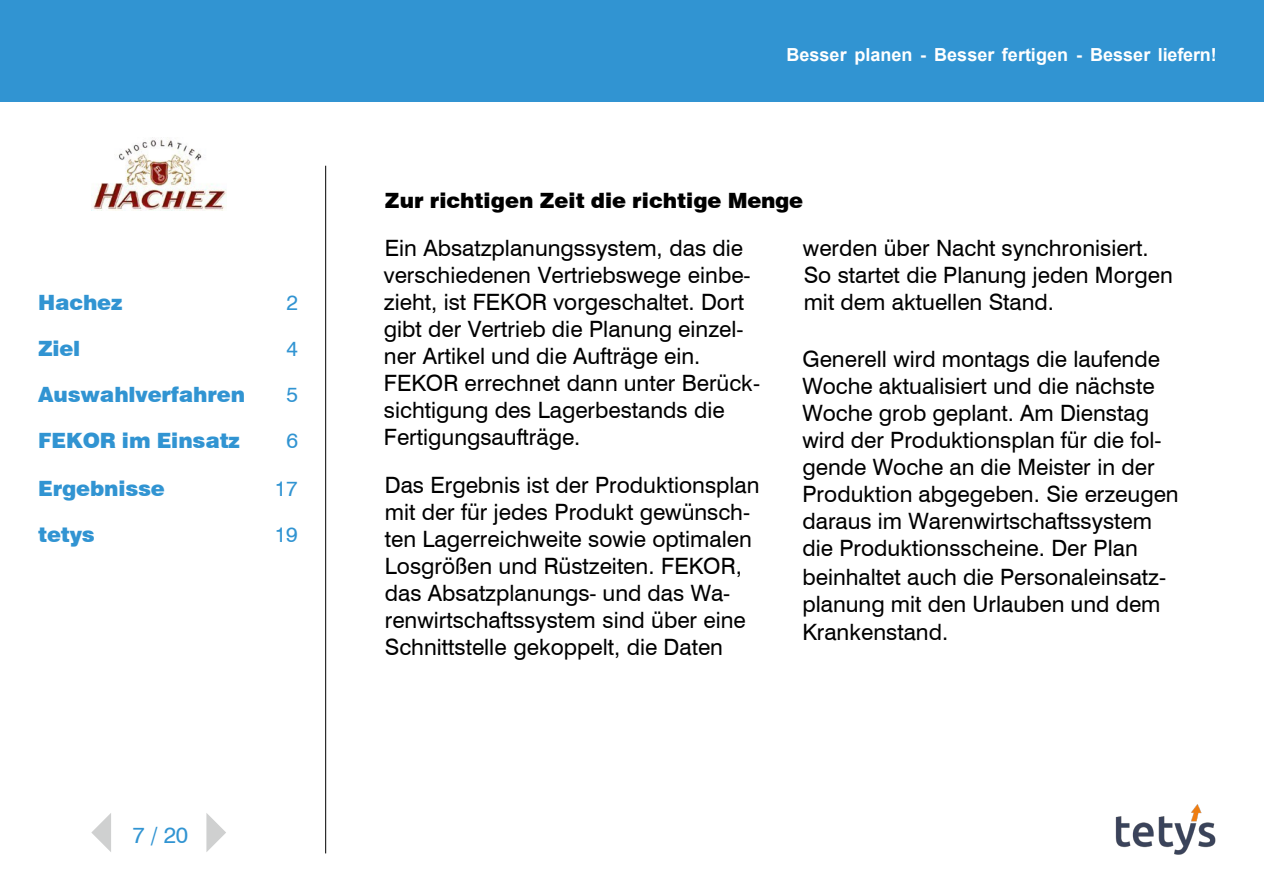
<style>
.page{position:relative;width:1264px;height:894px;background:#fff}
.page>*{position:absolute;margin:0;border:0;box-sizing:border-box;transform-origin:0 0}
.t1{font:22.5px/27px "Swiss 721 BT";color:#000}
.t2{font:22.5px "Swiss 721 BT";color:#3194d2}
.t3{font:900 21px "Swiss 721 BT";letter-spacing:-.01em;color:#3194d2}
.t4{font:900 21px "Swiss 721 BT";color:#000}
.t5{font:21px "Swiss 721 BT";color:#3194d2}
.t6{font:700 18px "Arial";color:#fff}
</style>
<div class="page">
<div style="left:0;top:0;width:1263px;height:101px;background:#3194d2"></div>
<img style="left:91px;top:137px;width:136px;height:73px">
<hr style="left:325px;top:166px;width:1px;height:687px;background:#000">
<svg style="left:206px;top:813px;width:20px;height:39px"></svg>
<svg style="left:91px;top:813px;width:20px;height:39px"></svg>
<img style="left:1115px;top:804px;width:101px;height:51px">
<p class="t3" style="left:38px;top:289px;width:86px">Hachez</p>
<p class="t5" style="left:286px;top:289px;width:13px">2</p>
<p class="t3" style="left:38px;top:335px;width:44px">Ziel</p>
<p class="t5" style="left:286px;top:335px;width:13px">4</p>
<p class="t3" style="left:38px;top:382px;width:208px">Auswahlverfahren</p>
<p class="t5" style="left:286px;top:382px;width:13px">5</p>
<p class="t3" style="left:38px;top:428px;width:203px">FEKOR im Einsatz</p>
<p class="t5" style="left:286px;top:428px;width:13px">6</p>
<p class="t3" style="left:38px;top:475px;width:128px">Ergebnisse</p>
<p class="t5" style="left:275px;top:475px;width:24px">17</p>
<p class="t3" style="left:38px;top:521px;width:58px">tetys</p>
<p class="t5" style="left:275px;top:521px;width:24px">19</p>
<p class="t2" style="left:132px;top:821px;width:57px">7/20</p>
<p class="t6" style="left:786px;top:42px;width:432px">Besser planen - Besser fertigen - Besser liefern!</p>
<p class="t4" style="left:385px;top:187px;width:419px">Zur richtigen Zeit die richtige Menge</p>
<p class="t1" style="left:384px;top:234px;width:377px">Ein Absatzplanungssystem, das die verschiedenen Vertriebswege einbe&shy;zieht, ist FEKOR vorgeschaltet. Dort gibt der Vertrieb die Planung einzel&shy;ner Artikel und die Aufträge ein.<br>FEKOR errechnet dann unter Berück&shy;sichtigung des Lagerbestands die Fertigungsaufträge.</p>
<p class="t1" style="left:385px;top:471px;width:376px">Das Ergebnis ist der Produktionsplan mit der für jedes Produkt gewünsch&shy;ten Lagerreichweite sowie optimalen Losgrößen und Rüstzeiten. FEKOR, das Absatzplanungs- und das Wa&shy;renwirtschaftssystem sind über eine Schnittstelle gekoppelt, die Daten</p>
<p class="t1" style="left:802px;top:234px;width:371px">werden über Nacht synchronisiert.<br>So startet die Planung jeden Morgen mit dem aktuellen Stand.</p>
<p class="t1" style="left:802px;top:345px;width:378px">Generell wird montags die laufende Woche aktualisiert und die nächste Woche grob geplant. Am Dienstag wird der Produktionsplan für die fol&shy;gende Woche an die Meister in der Produktion abgegeben. Sie erzeugen daraus im Warenwirtschaftssystem die Produktionsscheine. Der Plan</p>
<p class="t1" style="left:802px;top:562px;width:365px">beinhaltet auch die Personaleinsatz&shy;planung mit den Urlauben und dem</p>
<p class="t1" style="left:802px;top:618px;width:147px">Krankenstand.</p>
</div>
